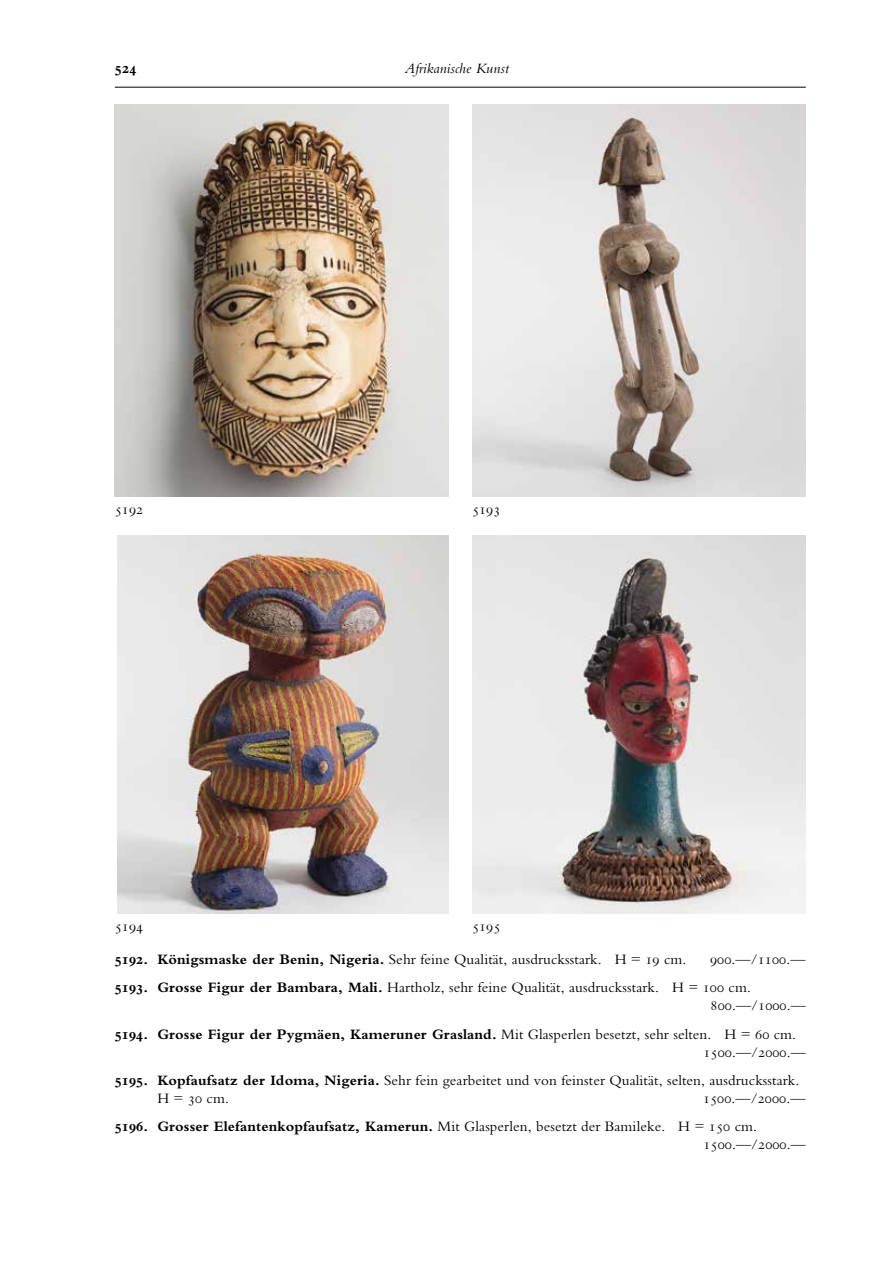
<style>
.page{position:relative;width:893px;height:1263px;background:#fff}
.page>*{position:absolute;margin:0;border:0;box-sizing:border-box;transform-origin:0 0}
.t1{font:15px/17.9px "Bembo";letter-spacing:.01em;color:#000}
.t2{font:700 15px "Bembo";letter-spacing:.01em;color:#000}
.t3{font:15px "Bembo SC";letter-spacing:.01em;color:#000}
.t4{font:15px "Bembo Bold Os F";color:#000}
.t5{font:italic 14.85px "Bembo";letter-spacing:.01em;color:#000}
.s1{font-family:"Bembo Bold Os F"}
.s2{font-weight:700}
.s3{font-family:"Bembo SC"}
.s4{font-family:"Bembo"}
.s5{font-family:"Bembo Bold Os F";font-weight:400}
.s6{font-weight:400}
.s7{font-family:"Bembo SC";font-weight:400}
</style>
<div class="page">
<hr style="left:115px;top:87px;width:691px;height:1px;background:#000">
<img style="left:115px;top:104px;width:334px;height:393px">
<img style="left:472px;top:104px;width:334px;height:393px">
<img style="left:117px;top:535px;width:332px;height:378px">
<img style="left:472px;top:535px;width:334px;height:378px">
<p class="t4" style="left:115px;top:60px;width:23px">524</p>
<p class="t5" style="left:405px;top:60px;width:106px">Afrikanische Kunst</p>
<p class="t3" style="left:115px;top:501px;width:30px">5192</p>
<p class="t3" style="left:472px;top:501px;width:30px">5193</p>
<p class="t3" style="left:115px;top:918px;width:30px">5194</p>
<p class="t3" style="left:472px;top:918px;width:30px">5195</p>
<p class="t1" style="left:115px;top:950px;width:573px"><span class="s1">5192</span><span class="s2">. Königsmaske der Benin, Nigeria.</span> Sehr feine Qualität, ausdrucksstark. H = <span class="s3">19</span> cm.</p>
<p class="t3" style="left:710px;top:951px;width:97px">900<span class="s4">.—/</span>1100<span class="s4">.—</span></p>
<p class="t1" style="left:115px;top:978px;width:638px"><span class="s1">5193</span><span class="s2">. Grosse Figur der Bambara, Mali.</span> Hartholz, sehr feine Qualität, ausdrucksstark. H = <span class="s3">100</span> cm.</p>
<p class="t3" style="left:711px;top:997px;width:97px">800<span class="s4">.—/</span>1000<span class="s4">.—</span></p>
<p class="t2" style="left:115px;top:1026px;width:683px"><span class="s5">5194</span>. Grosse Figur der Pygmäen, Kameruner Grasland. <span class="s6">Mit Glasperlen besetzt, sehr selten. H =</span> <span class="s7">60</span> <span class="s6">cm.</span></p>
<p class="t3" style="left:703px;top:1044px;width:104px">1500<span class="s4">.—/</span>2000<span class="s4">.—</span></p>
<p class="t1" style="left:157px;top:1071px;width:644px;text-indent:-43px"><span class="s1">5195</span><span class="s2">. Kopfaufsatz der Idoma, Nigeria.</span> Sehr fein gearbeitet und von feinster Qualität, selten, ausdrucksstark.<br>H = <span class="s3">30</span> cm.</p>
<p class="t3" style="left:703px;top:1090px;width:104px">1500<span class="s4">.—/</span>2000<span class="s4">.—</span></p>
<p class="t1" style="left:115px;top:1117px;width:644px"><span class="s1">5196</span><span class="s2">. Grosser Elefantenkopfaufsatz, Kamerun.</span> Mit Glasperlen, besetzt der Bamileke. H = <span class="s3">150</span> cm.</p>
<p class="t3" style="left:703px;top:1136px;width:104px">1500<span class="s4">.—/</span>2000<span class="s4">.—</span></p>
</div>
